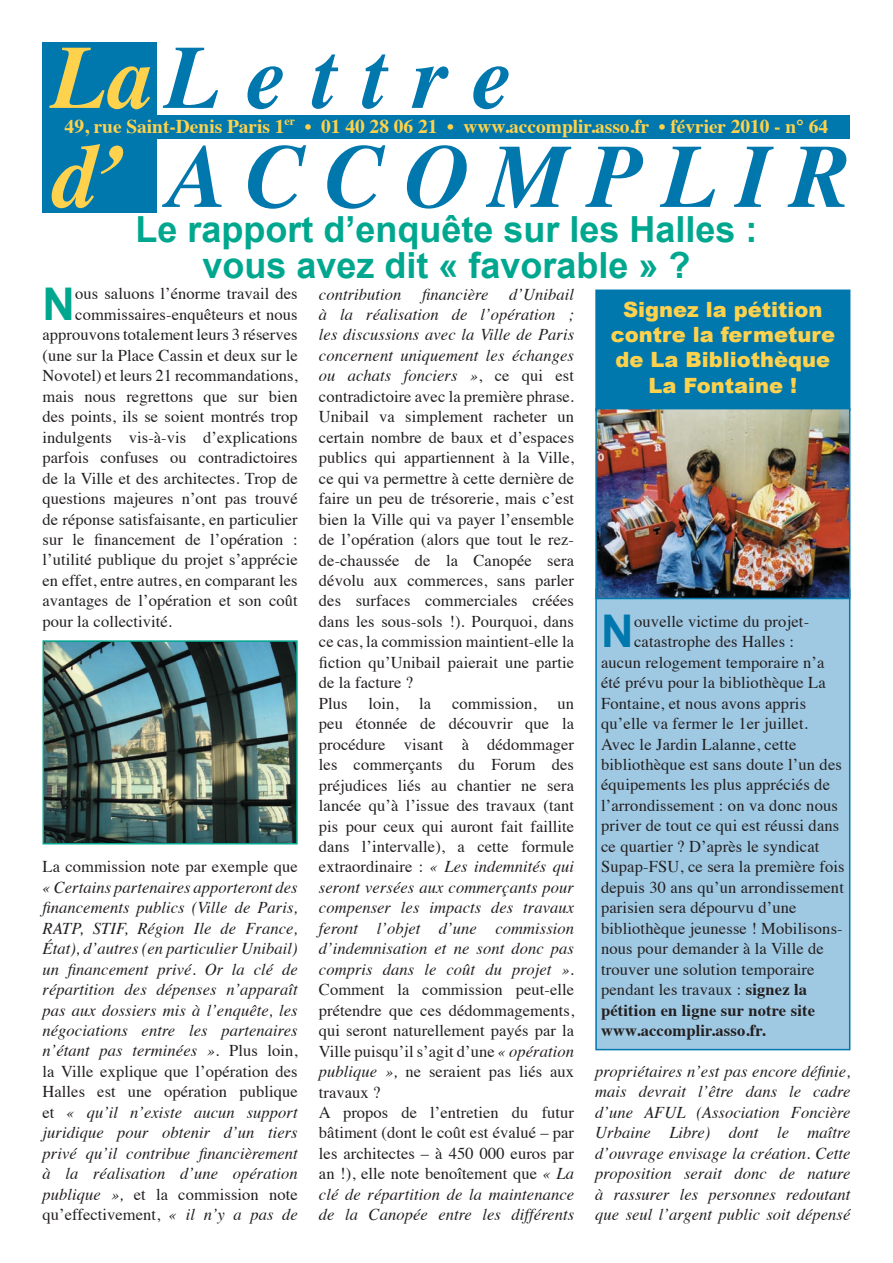
<style>
.page{position:relative;width:893px;height:1263px;background:#fff}
.page>*{position:absolute;margin:0;border:0;box-sizing:border-box;transform-origin:0 0}
.t1{font:italic 700 90px/99px "Times";letter-spacing:.215em;color:#0078ae}
.t2{font:700 45px "Arial";color:#00a78f}
.t3{font:700 45px "Arial";color:#0078ae}
.t4{font:700 36px/36px "Arial";color:#00a78f;text-align:center}
.t5{font:900 21px/25.2px "Arial";color:#fed24c;text-align:center}
.t6{font:700 19.5px "Times";letter-spacing:-.005em;color:#fed24c}
.t7{font:16.5px/20.4px "Times";letter-spacing:.005em;color:#231f20}
.t8{font:italic 16.5px/20.4px "Times";letter-spacing:.005em;color:#231f20;text-align:justify}
.t9{font:700 16.5px "Times";letter-spacing:.01em;color:#231f20}
.s1{color:#fed24c}
.s2{font-style:normal}
.s3{font-style:italic}
.s4{font-weight:700}
</style>
<div class="page">
<div style="left:43px;top:43px;width:114px;height:170px;background:#0078ae"></div>
<div style="left:43px;top:115px;width:807px;height:23px;background:#0078ae"></div>
<img style="left:46px;top:643px;width:249px;height:198px">
<div style="left:43px;top:640px;width:255px;height:204px;border:2px solid #00a78f"></div>
<div style="left:596px;top:589px;width:254px;height:460px;background:#9fc8e2"></div>
<div style="left:595px;top:589px;width:255px;height:461px;border:2px solid #0078ae"></div>
<div style="left:596px;top:290px;width:254px;height:120px;background:#0078ae"></div>
<div style="left:595px;top:289px;width:255px;height:122px;border:2px solid #0078ae"></div>
<img style="left:598px;top:411px;width:249px;height:185px">
<div style="left:595px;top:408px;width:255px;height:191px;border:2px solid #0078ae"></div>
<h1 class="t1" style="left:51px;top:20px;width:801px"><span class="s1">La</span>Lettre<br><span class="s1">d’</span> ACCOMPLIR</h1>
<p class="t6" style="left:65px;top:107px;width:765px">49, rue Saint-Denis Paris 1<sup>er</sup> • 01 40 28 06 21 • www.accomplir.asso.fr • février 2010 - n° 64</p>
<h3 class="t4" style="left:135px;top:213px;width:624px">Le rapport d’enquête sur les Halles : vous avez dit « favorable » ?</h3>
<h2 class="t2" style="left:43px;top:274px;width:34px">N</h2>
<p class="t7" style="left:75px;top:282px;width:224px">ous saluons l’énorme travail des</p>
<p class="t7" style="left:75px;top:303px;width:224px">commissaires-enquêteurs et nous</p>
<p class="t7" style="left:43px;top:323px;width:257px">approuvons totalement leurs 3 réserves</p>
<p class="t7" style="left:43px;top:344px;width:257px">(une sur la Place Cassin et deux sur le</p>
<p class="t7" style="left:43px;top:364px;width:257px">Novotel) et leurs 21 recommandations,</p>
<p class="t7" style="left:43px;top:385px;width:257px">mais nous regrettons que sur bien</p>
<p class="t7" style="left:43px;top:405px;width:257px">des points, ils se soient montrés trop</p>
<p class="t7" style="left:43px;top:425px;width:257px">indulgents vis-à-vis d’explications</p>
<p class="t7" style="left:43px;top:446px;width:257px">parfois confuses ou contradictoires</p>
<p class="t7" style="left:43px;top:466px;width:257px">de la Ville et des architectes. Trop de</p>
<p class="t7" style="left:43px;top:487px;width:257px">questions majeures n’ont pas trouvé</p>
<p class="t7" style="left:43px;top:507px;width:257px">de réponse satisfaisante, en particulier</p>
<p class="t7" style="left:43px;top:528px;width:257px">sur le financement de l’opération :</p>
<p class="t7" style="left:43px;top:548px;width:257px">l’utilité publique du projet s’apprécie</p>
<p class="t7" style="left:43px;top:569px;width:257px">en effet, entre autres, en comparant les</p>
<p class="t7" style="left:43px;top:589px;width:257px">avantages de l’opération et son coût</p>
<p class="t7" style="left:43px;top:610px;width:131px">pour la collectivité.</p>
<p class="t7" style="left:43px;top:855px;width:257px">La commission note par exemple que</p>
<p class="t8" style="left:43px;top:876px;width:257px">« Certains partenaires apporteront des financements publics (Ville de Paris, RATP, STIF, Région Ile de France, État), d’autres (en particulier Unibail) un financement privé. Or la clé de répartition des dépenses n’apparaît pas aux dossiers mis à l’enquête, les négociations entre les partenaires n’étant pas terminées »<span class="s2">. Plus loin, la Ville explique que l’opération des Halles est une opération publique et</span> « qu’il n’existe aucun support juridique pour obtenir d’un tiers privé qu’il contribue financièrement à la réalisation d’une opération publique », <span class="s2">et la commission note qu’effectivement,</span> « il n’y a pas de</p>
<p class="t7" style="left:319px;top:282px;width:257px;text-indent:190px"><span class="s3">d’Unibail à la réalisation de l’opération ; les discussions avec la Ville de Paris concernent uniquement les échanges ou achats fonciers »</span>, ce qui est contradictoire avec la première phrase.<br>Unibail va simplement racheter un certain nombre de baux et d’espaces publics qui appartiennent à la Ville, ce qui va permettre à cette dernière de faire un peu de trésorerie, mais c’est bien la Ville qui va payer l’ensemble de l’opération (alors que tout le rez&shy;de-chaussée de la Canopée sera dévolu aux commerces, sans parler des surfaces commerciales créées dans les sous-sols !). Pourquoi, dans ce cas, la commission maintient-elle la fiction qu’Unibail paierait une partie de la facture ?<br>Plus</p>
<p class="t8" style="left:319px;top:283px;width:84px">contribution</p>
<p class="t8" style="left:422px;top:283px;width:68px">financière</p>
<p class="t7" style="left:368px;top:692px;width:32px">loin,</p>
<p class="t7" style="left:419px;top:692px;width:13px">la</p>
<p class="t7" style="left:452px;top:692px;width:86px">commission,</p>
<p class="t7" style="left:319px;top:692px;width:257px;text-align:justify;text-indent:239px">un peu étonnée de découvrir que la procédure visant à dédommager les commerçants du Forum des préjudices liés au chantier ne sera lancée qu’à l’issue des travaux (tant pis pour ceux qui auront fait faillite dans l’intervalle), a cette formule extraordinaire : <span class="s3">« Les indemnités qui seront versées aux commerçants pour compenser les impacts des travaux feront l’objet d’une commission d’indemnisation et ne sont donc pas compris dans le coût du projet ».</span></p>
<p class="t7" style="left:319px;top:978px;width:257px">Comment la commission peut-elle prétendre que ces dédommagements, qui seront naturellement payés par la Ville puisqu’il s’agit d’une <span class="s3">« opération publique »,</span> ne seraient pas liés aux travaux ?<br>A propos de l’entretien du futur bâtiment (dont le coût est évalué – par les architectes – à 450 000 euros par an !), elle note benoîtement que <span class="s3">« La clé de répartition de la maintenance de la Canopée entre les différents</span></p>
<p class="t5" style="left:611px;top:296px;width:226px">Signez la pétition contre la fermeture de La Bibliothèque<br>La Fontaine !</p>
<h2 class="t3" style="left:601px;top:602px;width:34px">N</h2>
<p class="t7" style="left:634px;top:610px;width:177px">ouvelle victime du projet-</p>
<p class="t7" style="left:634px;top:630px;width:162px">catastrophe des Halles :</p>
<p class="t7" style="left:601px;top:650px;width:225px">aucun relogement temporaire n’a</p>
<p class="t7" style="left:601px;top:671px;width:226px">été prévu pour la bibliothèque La</p>
<p class="t7" style="left:601px;top:691px;width:207px">Fontaine, et nous avons appris</p>
<p class="t7" style="left:601px;top:712px;width:208px">qu’elle va fermer le 1er juillet.</p>
<p class="t7" style="left:601px;top:732px;width:197px">Avec le Jardin Lalanne, cette</p>
<p class="t7" style="left:601px;top:753px;width:242px">bibliothèque est sans doute l’un des</p>
<p class="t7" style="left:601px;top:773px;width:230px">équipements les plus appréciés de</p>
<p class="t7" style="left:601px;top:794px;width:238px">l’arrondissement : on va donc nous</p>
<p class="t7" style="left:601px;top:814px;width:240px">priver de tout ce qui est réussi dans</p>
<p class="t7" style="left:601px;top:835px;width:220px">ce quartier ? D’après le syndicat</p>
<p class="t7" style="left:601px;top:855px;width:245px">Supap-FSU, ce sera la première fois</p>
<p class="t7" style="left:601px;top:875px;width:244px">depuis 30 ans qu’un arrondissement</p>
<p class="t7" style="left:601px;top:896px;width:197px">parisien sera dépourvu d’une</p>
<p class="t7" style="left:601px;top:916px;width:243px">bibliothèque jeunesse ! Mobilisons-</p>
<p class="t7" style="left:601px;top:937px;width:224px">nous pour demander à la Ville de</p>
<p class="t7" style="left:601px;top:957px;width:215px">trouver une solution temporaire</p>
<p class="t7" style="left:601px;top:978px;width:208px">pendant les travaux : <span class="s4">signez la</span></p>
<p class="t9" style="left:601px;top:994px;width:215px">pétition en ligne sur notre site</p>
<p class="t9" style="left:601px;top:1014px;width:166px">www.accomplir.asso.fr.</p>
<p class="t8" style="left:595px;top:1060px;width:257px">propriétaires n’est pas encore définie, mais devrait l’être dans le cadre d’une AFUL (Association Foncière Urbaine Libre) dont le maître d’ouvrage envisage la création. Cette proposition serait donc de nature à rassurer les personnes redoutant que seul l’argent public soit dépensé</p>
</div>
